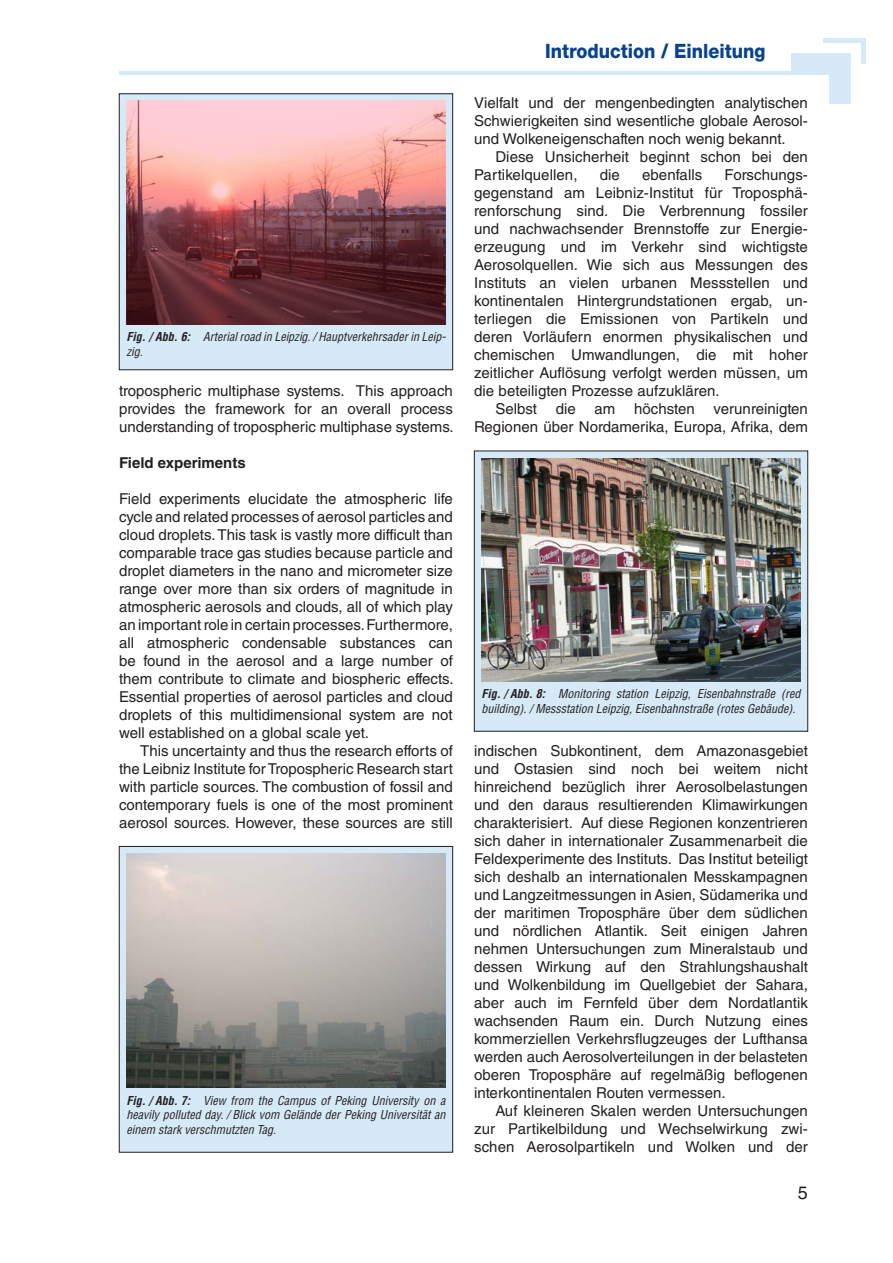
<style>
.page{position:relative;width:893px;height:1263px;background:#fff}
.page>*{position:absolute;margin:0;border:0;box-sizing:border-box;transform-origin:0 0}
.t1{font:800 19.8px "Helvetica Neue LT Std";color:#09428e;scale:.91 1}
.t2{font:18px "Helvetica LT Std";color:#231f20}
.JB-Einleitung_DE_10p{font:15px/18px "Helvetica LT Std";color:#231f20;text-align:justify}
.JB-Einleitung_EN_10p{font:15px/18px "Helvetica LT Std";color:#231f20;text-align:justify}
.JB-Einleitung_EN_10p-2{font:700 15px "Helvetica LT Std";color:#231f20}
.t3{font:italic condensed 12px/14.4px "Helvetica LT Std";color:#231f20}
.s1{font-weight:700}
</style>
<div class="page">
<div style="left:791px;top:53px;width:59px;height:21px;background:#d6e9f7"></div>
<div style="left:829px;top:74px;width:21px;height:30px;background:#d6e9f7"></div>
<hr style="left:119px;top:71px;width:672px;height:3px;background:#d6e9f7">
<div style="left:823px;top:38px;width:42px;height:5px;background:#d6e9f7"></div>
<hr style="left:861px;top:43px;width:4px;height:21px;background:#d6e9f7">
<div style="left:119px;top:94px;width:334px;height:276px;background:#d6e9f7"></div>
<div style="left:119px;top:94px;width:334px;height:276px;border:1px solid #231f20"></div>
<img style="left:126px;top:101px;width:319px;height:223px">
<div style="left:119px;top:846px;width:334px;height:306px;background:#d6e9f7"></div>
<div style="left:119px;top:846px;width:334px;height:306px;border:1px solid #231f20"></div>
<img style="left:126px;top:854px;width:319px;height:234px">
<div style="left:474px;top:451px;width:334px;height:280px;background:#d6e9f7"></div>
<div style="left:474px;top:451px;width:334px;height:280px;border:1px solid #231f20"></div>
<img style="left:482px;top:458px;width:318px;height:223px">
<p class="t3" style="left:126px;top:330px;width:321px"><span class="s1">Fig. / Abb. 6:</span> Arterial road in Leipzig. / Hauptverkehrsader in Leip&shy;zig.</p>
<p class="JB-Einleitung_EN_10p" style="left:119px;top:382px;width:336px">tropospheric multiphase systems. This approach provides the framework for an overall process understanding of tropospheric multiphase systems.</p>
<p class="JB-Einleitung_EN_10p-2" style="left:119px;top:454px;width:128px">Field experiments</p>
<p class="JB-Einleitung_EN_10p" style="left:119px;top:490px;width:336px">Field experiments elucidate the atmospheric life cycle and related processes of aerosol particles and cloud droplets. This task is vastly more difficult than comparable trace gas studies because particle and droplet diameters in the nano and micrometer size range over more than six orders of magnitude in atmospheric aerosols and clouds, all of which play an important role in certain processes. Furthermore, all atmospheric condensable substances can be found in the aerosol and a large number of them contribute to climate and biospheric effects.<br>Essential properties of aerosol particles and cloud droplets of this multidimensional system are not well established on a global scale yet.</p>
<p class="JB-Einleitung_EN_10p" style="left:119px;top:742px;width:335px;text-indent:21px">This uncertainty and thus the research efforts of the Leibniz Institute for Tropospheric Research start with particle sources. The combustion of fossil and contemporary fuels is one of the most prominent aerosol sources. However, these sources are still</p>
<p class="t3" style="left:126px;top:1093px;width:320px;text-align:justify"><span class="s1">Fig. / Abb. 7:</span> View from the Campus of Peking University on a heavily polluted day. / Blick vom Gelände der Peking Universität an einem stark verschmutzten Tag.</p>
<p class="t1" style="left:545px;top:39px;width:244px">Introduction / Einleitung</p>
<p class="JB-Einleitung_DE_10p" style="left:474px;top:94px;width:335px">Vielfalt und der mengenbedingten analytischen Schwierigkeiten sind wesentliche globale Aerosol&shy;und Wolkeneigenschaften noch wenig bekannt.</p>
<p class="JB-Einleitung_DE_10p" style="left:474px;top:148px;width:335px;text-indent:21px">Diese Unsicherheit beginnt schon bei den<br>Partikelquellen,</p>
<p class="JB-Einleitung_DE_10p" style="left:600px;top:166px;width:22px">die</p>
<p class="JB-Einleitung_DE_10p" style="left:642px;top:166px;width:62px">ebenfalls</p>
<p class="JB-Einleitung_DE_10p" style="left:474px;top:166px;width:335px;text-indent:250px">Forschungs&shy;gegenstand am Leibniz-Institut für Troposphä&shy;renforschung sind. Die Verbrennung fossiler und nachwachsender Brennstoffe zur Energie&shy;erzeugung und im Verkehr sind wichtigste Aerosolquellen. Wie sich aus Messungen des Instituts an vielen urbanen Messstellen und kontinentalen Hintergrundstationen ergab, un&shy;terliegen die Emissionen von Partikeln und deren Vorläufern enormen physikalischen und chemischen Umwandlungen, die mit hoher zeitlicher Auflösung verfolgt werden müssen, um die beteiligten Prozesse aufzuklären.</p>
<p class="JB-Einleitung_DE_10p" style="left:495px;top:400px;width:43px">Selbst</p>
<p class="JB-Einleitung_DE_10p" style="left:556px;top:400px;width:22px">die</p>
<p class="JB-Einleitung_DE_10p" style="left:595px;top:400px;width:22px">am</p>
<p class="JB-Einleitung_DE_10p" style="left:634px;top:400px;width:62px">höchsten</p>
<p class="JB-Einleitung_DE_10p" style="left:474px;top:400px;width:335px;text-align:right">verunreinigten<br>Regionen über Nordamerika, Europa, Afrika, dem</p>
<p class="t3" style="left:482px;top:687px;width:320px"><span class="s1">Fig. / Abb. 8:</span> Monitoring station Leipzig, Eisenbahnstraße (red building). / Messstation Leipzig, Eisenbahnstraße (rotes Gebäude).</p>
<p class="JB-Einleitung_DE_10p" style="left:474px;top:742px;width:335px">indischen Subkontinent, dem Amazonasgebiet und Ostasien sind noch bei weitem nicht hinreichend bezüglich ihrer Aerosolbelastungen und den daraus resultierenden Klimawirkungen charakterisiert. Auf diese Regionen konzentrieren sich daher in internationaler Zusammenarbeit die Feldexperimente des Instituts. Das Institut beteiligt sich deshalb an internationalen Messkampagnen und Langzeitmessungen in Asien, Südamerika und der maritimen Troposphäre über dem südlichen und nördlichen Atlantik. Seit einigen Jahren nehmen Untersuchungen zum Mineralstaub und dessen Wirkung auf den Strahlungshaushalt und Wolkenbildung im Quellgebiet der Sahara, aber auch im Fernfeld über dem Nordatlantik wachsenden Raum ein. Durch Nutzung eines kommerziellen Verkehrsflugzeuges der Lufthansa werden auch Aerosolverteilungen in der belasteten oberen Troposphäre auf regelmäßig beflogenen interkontinentalen Routen vermessen.</p>
<p class="JB-Einleitung_DE_10p" style="left:474px;top:1102px;width:335px;text-indent:21px">Auf kleineren Skalen werden Untersuchungen zur Partikelbildung und Wechselwirkung zwi&shy;schen Aerosolpartikeln und Wolken und der</p>
<p class="t2" style="left:798px;top:1182px;width:12px">5</p>
</div>
